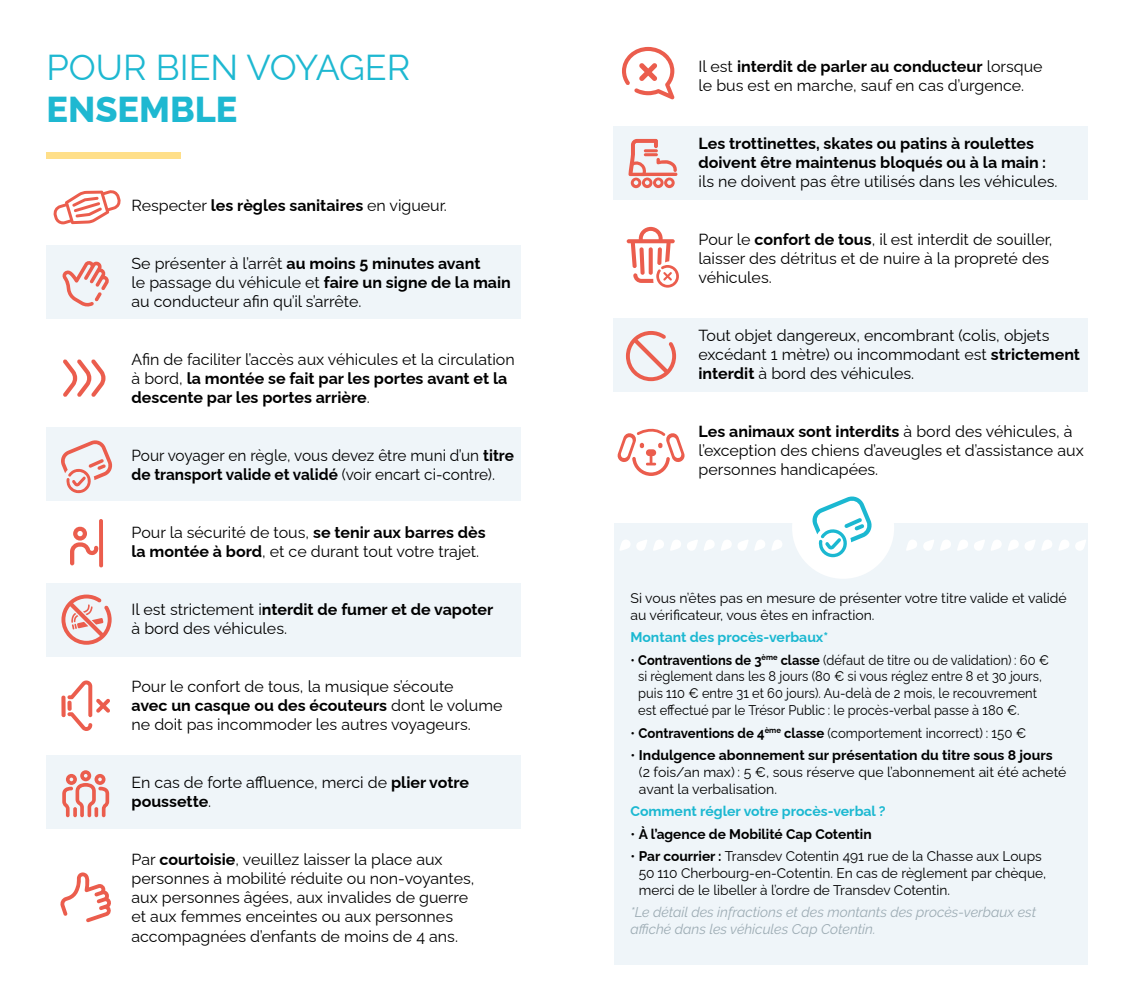
<style>
.page{position:relative;width:1134px;height:993px;background:#fff}
.page>*{position:absolute;margin:0;border:0;box-sizing:border-box;transform-origin:0 0}
.t1{font:36px "Raleway";color:#1eb8d1}
.t2{font:800 36px "Raleway";color:#1eb8d1}
.t3{font:16px/19.2px "Raleway";color:#000}
.t4{font:700 16px/19.2px "Raleway";color:#000}
.t5{font:16px/19.2px "Raleway";color:#000;scale:.96 1}
.t6{font:14px/16.8px "Raleway";color:#000}
.t7{font:14px/16.8px "Raleway";color:#000;scale:.92 1}
.t8{font:italic 14px/16.8px "Raleway";color:#9dacb4}
.t9{font:700 14px "Raleway";color:#1bb8d1}
.t10{font:14px "Raleway";color:#000;scale:.95 1}
.t11{font:700 14px "Raleway";color:#000}
.s1{font-weight:700}
.s2{font-weight:400}
</style>
<div class="page">
<div style="left:46px;top:245px;width:474px;height:74px;background:#eff5f9"></div>
<div style="left:46px;top:427px;width:474px;height:73px;background:#eff5f9"></div>
<div style="left:46px;top:583px;width:474px;height:73px;background:#eff5f9"></div>
<div style="left:46px;top:754px;width:474px;height:74px;background:#eff5f9"></div>
<div style="left:46px;top:152px;width:135px;height:7px;background:#ffdf89"></div>
<svg style="left:53px;top:190px;width:68px;height:34px"></svg>
<svg style="left:62px;top:261px;width:47px;height:46px"></svg>
<svg style="left:61px;top:440px;width:52px;height:53px"></svg>
<svg style="left:63px;top:359px;width:43px;height:38px"></svg>
<svg style="left:70px;top:519px;width:33px;height:49px"></svg>
<svg style="left:61px;top:594px;width:51px;height:50px"></svg>
<svg style="left:61px;top:680px;width:49px;height:50px"></svg>
<svg style="left:60px;top:872px;width:51px;height:50px"></svg>
<svg style="left:62px;top:770px;width:47px;height:46px"></svg>
<div style="left:614px;top:523px;width:473px;height:441px;background:#eff5f9"></div>
<div style="left:613px;top:126px;width:474px;height:74px;background:#eff5f9"></div>
<div style="left:613px;top:317px;width:474px;height:74px;background:#eff5f9"></div>
<svg style="left:626px;top:331px;width:50px;height:50px"></svg>
<svg style="left:622px;top:47px;width:52px;height:52px"></svg>
<svg style="left:627px;top:227px;width:52px;height:60px"></svg>
<svg style="left:617px;top:428px;width:68px;height:48px"></svg>
<svg style="left:628px;top:139px;width:50px;height:49px"></svg>
<div style="left:792px;top:476px;width:102px;height:102px;background:#fff;border-radius:50%"></div>
<svg style="left:620px;top:540px;width:27px;height:11px"></svg>
<svg style="left:653px;top:540px;width:129px;height:11px"></svg>
<svg style="left:906px;top:540px;width:28px;height:11px"></svg>
<svg style="left:940px;top:540px;width:11px;height:10px"></svg>
<svg style="left:957px;top:540px;width:129px;height:11px"></svg>
<svg style="left:812px;top:496px;width:60px;height:61px"></svg>
<h1 class="t1" style="left:46px;top:39px;width:365px">POUR BIEN VOYAGER</h1>
<h1 class="t2" style="left:46px;top:81px;width:192px">ENSEMBLE</h1>
<p class="t3" style="left:132px;top:194px;width:317px">Respecter <span class="s1">les règles sanitaires</span> en vigueur.</p>
<p class="t3" style="left:132px;top:252px;width:381px">Se présenter à l’arrêt <span class="s1">au moins 5 minutes avant<br></span>le passage du véhicule et <span class="s1">faire un signe de la main </span>au conducteur afin qu’il s’arrête.</p>
<p class="t4" style="left:132px;top:348px;width:385px"><span class="s2">Afin de faciliter l’accès aux véhicules et la circulation à bord,</span> la montée se fait par les portes avant et la descente par les portes arrière<span class="s2">.</span></p>
<p class="t5" style="left:132px;top:444px;width:400px">Pour voyager en règle, vous devez être muni d’un <span class="s1">titre de transport valide et validé</span> (voir encart ci-contre).</p>
<p class="t3" style="left:132px;top:521px;width:356px">Pour la sécurité de tous, <span class="s1">se tenir aux barres dès la montée à bord</span>, et ce durant tout votre trajet.</p>
<p class="t3" style="left:132px;top:597px;width:363px">Il est strictement i<span class="s1">nterdit de fumer et de vapoter </span>à bord des véhicules.</p>
<p class="t3" style="left:132px;top:674px;width:372px">Pour le confort de tous, la musique s’écoute<br><span class="s1">avec un casque ou des écouteurs</span> dont le volume ne doit pas incommoder les autres voyageurs.</p>
<p class="t3" style="left:132px;top:770px;width:339px">En cas de forte affluence, merci de <span class="s1">plier votre poussette</span>.</p>
<p class="t3" style="left:132px;top:847px;width:344px">Par <span class="s1">courtoisie</span>, veuillez laisser la place aux personnes à mobilité réduite ou non-voyantes, aux personnes âgées, aux invalides de guerre et aux femmes enceintes ou aux personnes accompagnées d’enfants de moins de 4 ans.</p>
<p class="t3" style="left:698px;top:55px;width:346px">Il est <span class="s1">interdit de parler au conducteur</span> lorsque le bus est en marche, sauf en cas d’urgence.</p>
<p class="t4" style="left:698px;top:132px;width:349px">Les trottinettes, skates ou patins à roulettes doivent être maintenus bloqués ou à la main :</p>
<p class="t3" style="left:698px;top:170px;width:360px">ils ne doivent pas être utilisés dans les véhicules.</p>
<p class="t3" style="left:698px;top:228px;width:355px">Pour le <span class="s1">confort de tous</span>, il est interdit de souiller, laisser des détritus et de nuire à la propreté des véhicules.</p>
<p class="t3" style="left:698px;top:324px;width:383px">Tout objet dangereux, encombrant (colis, objets excédant 1 mètre) ou incommodant est <span class="s1">strictement interdit</span> à bord des véhicules.</p>
<p class="t3" style="left:698px;top:420px;width:387px"><span class="s1">Les animaux sont interdits</span> à bord des véhicules, à l’exception des chiens d’aveugles et d’assistance aux personnes handicapées.</p>
<p class="t6" style="left:630px;top:587px;width:438px">Si vous n’êtes pas en mesure de présenter votre titre valide et validé au vérificateur, vous êtes en infraction.</p>
<p class="t9" style="left:630px;top:625px;width:199px">Montant des procès-verbaux*</p>
<p class="t7" style="left:638px;top:649px;width:448px;text-indent:-8px">• <span class="s1">Contraventions de 3</span><sup>ème</sup> <span class="s1">classe</span> (défaut de titre ou de validation) : 60 € si règlement dans les 8 jours (80 € si vous réglez entre 8 et 30 jours, puis 110 € entre 31 et 60 jours). Au-delà de 2 mois, le recouvrement est effectué par le Trésor Public : le procès-verbal passe à 180 €.</p>
<p class="t10" style="left:630px;top:721px;width:418px">• <span class="s1">Contraventions de 4</span><sup>ème</sup> <span class="s1">classe</span> (comportement incorrect) : 150 €</p>
<p class="t6" style="left:639px;top:745px;width:429px;text-indent:-8px">• <span class="s1">Indulgence abonnement sur présentation du titre sous 8 jours </span>(2 fois/an max) : 5 €, sous réserve que l’abonnement ait été acheté avant la verbalisation.</p>
<p class="t9" style="left:630px;top:799px;width:257px">Comment régler votre procès-verbal ?</p>
<p class="t11" style="left:630px;top:822px;width:243px"><span class="s2">•</span> À l’agence de Mobilité Cap Cotentin</p>
<p class="t6" style="left:639px;top:846px;width:409px;text-indent:-8px">• <span class="s1">Par courrier :</span> Transdev Cotentin 491 rue de la Chasse aux Loups<br>50 110 Cherbourg-en-Cotentin. En cas de règlement par chèque, merci de le libeller à l’ordre de Transdev Cotentin.</p>
<p class="t8" style="left:630px;top:903px;width:407px">*Le détail des infractions et des montants des procès-verbaux est affiché dans les véhicules Cap Cotentin.</p>
</div>
